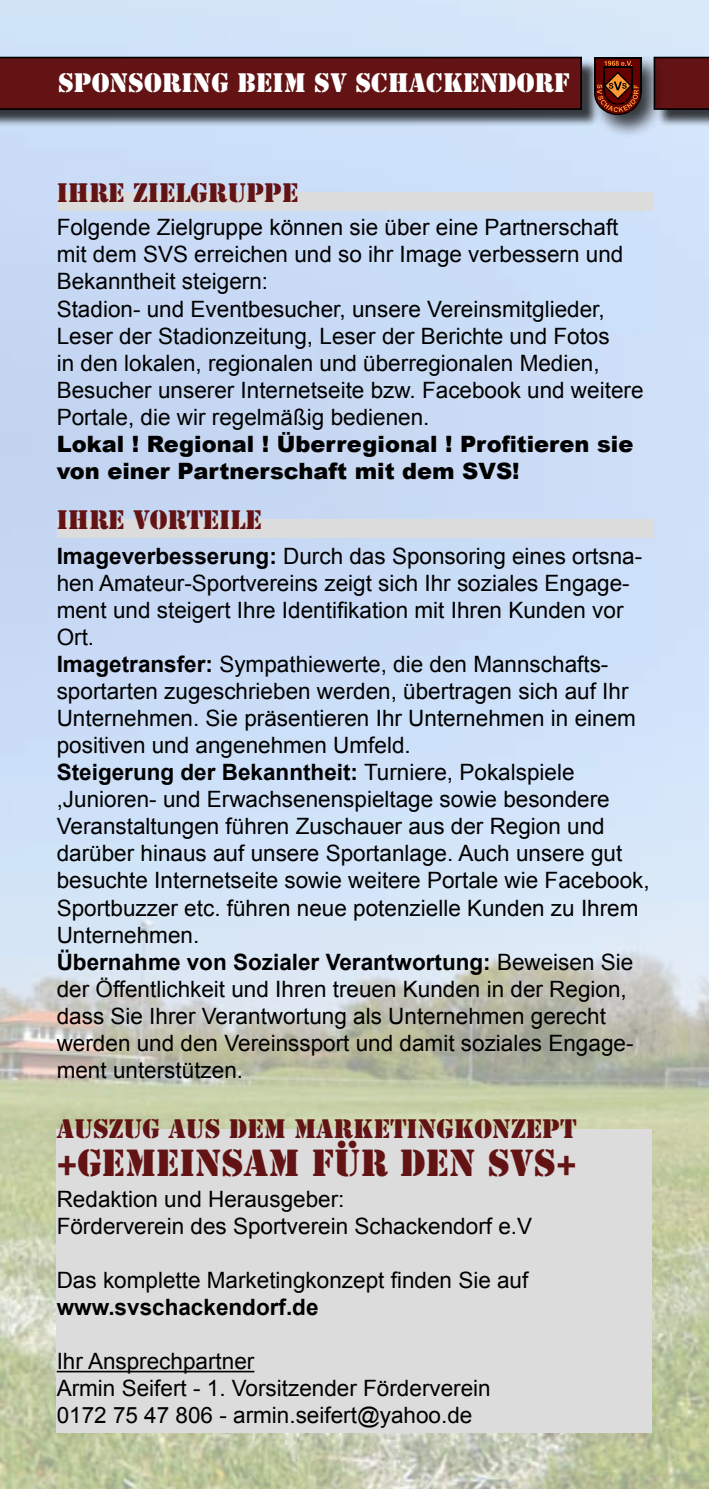
<style>
.page{position:relative;width:709px;height:1489px;background:#fff}
.page>*{position:absolute;margin:0;border:0;box-sizing:border-box;transform-origin:0 0}
.t1{font:35.25px "Stencil Std";color:#631314}
.t2{font:25px "Stencil Std";color:#631314}
.t3{font:25px "Stencil Std";color:#fff}
.t4{font:22.5px/27px "Arial";color:#000}
.t5{font:900 22.5px/27px "Arial";color:#000}
.t6{font:700 22.5px "Arial";color:#000}
.s1{font-weight:700}
</style>
<div class="page">
<img style="left:0;top:449px;width:709px;height:1039px">
<div style="left:57px;top:192px;width:596px;height:19px;background:#dcdcdc"></div>
<div style="left:57px;top:519px;width:596px;height:19px;background:#dcdcdc"></div>
<div style="left:57px;top:1128px;width:595px;height:303px;background:#dcdcdc"></div>
<hr style="left:57px;top:1370px;width:197px;height:2px;background:#000">
<div style="left:0;top:59px;width:599px;height:68px;background:#000;opacity:.75"></div>
<svg style="left:0;top:57px;width:582px;height:53px"></svg>
<div style="left:655px;top:59px;width:54px;height:68px;background:#000;opacity:.75"></div>
<svg style="left:664px;top:57px;width:45px;height:53px"></svg>
<div style="left:590px;top:53px;width:74px;height:84px;background:#000;opacity:.75"></div>
<div style="left:594px;top:58px;width:47px;height:36px;background:#600"></div>
<hr style="left:594px;top:57px;width:47px;height:1px;background:#000">
<hr style="left:594px;top:58px;width:1px;height:35px;background:#000">
<hr style="left:640px;top:58px;width:1px;height:35px;background:#000">
<svg style="left:594px;top:61px;width:47px;height:54px"></svg>
<p class="t3" style="left:58px;top:67px;width:513px">SPONSORING BEIM SV SCHACKENDORF</p>
<p class="t2" style="left:57px;top:176px;width:243px">IHRE ZIELGRUPPE</p>
<p class="t4" style="left:57px;top:214px;width:588px">Folgende Zielgruppe können sie über eine Partnerschaft mit dem SVS erreichen und so ihr Image verbessern und Bekanntheit steigern:<br>Stadion- und Eventbesucher, unsere Vereinsmitglieder, Leser der Stadionzeitung, Leser der Berichte und Fotos<br>in den lokalen, regionalen und überregionalen Medien, Besucher unserer Internetseite bzw. Facebook und weitere Portale, die wir regelmäßig bedienen.</p>
<p class="t5" style="left:57px;top:429px;width:578px">Lokal ! Regional ! Überregional ! Profitieren sie von einer Partnerschaft mit dem SVS!</p>
<p class="t2" style="left:57px;top:503px;width:207px">IHRE VORTEILE</p>
<p class="t4" style="left:57px;top:543px;width:594px"><span class="s1">Imageverbesserung:</span> Durch das Sponsoring eines ortsna&shy;hen Amateur-Sportvereins zeigt sich Ihr soziales Engage&shy;ment und steigert Ihre Identifikation mit Ihren Kunden vor Ort.<br><span class="s1">Imagetransfer:</span> Sympathiewerte, die den Mannschafts&shy;sportarten zugeschrieben werden, übertragen sich auf Ihr Unternehmen. Sie präsentieren Ihr Unternehmen in einem positiven und angenehmen Umfeld.<br><span class="s1">Steigerung der Bekanntheit:</span> Turniere, Pokalspiele ,Junioren- und Erwachsenenspieltage sowie besondere Veranstaltungen führen Zuschauer aus der Region und darüber hinaus auf unsere Sportanlage. Auch unsere gut besuchte Internetseite sowie weitere Portale wie Facebook, Sportbuzzer etc. führen neue potenzielle Kunden zu Ihrem Unternehmen.<br><span class="s1">Übernahme von Sozialer Verantwortung:</span> Beweisen Sie der Öffentlichkeit und Ihren treuen Kunden in der Region, dass Sie Ihrer Verantwortung als Unternehmen gerecht werden und den Vereinssport und damit soziales Engage&shy;ment unterstützen.</p>
<p class="t2" style="left:57px;top:1112px;width:521px">AUSZUG AUS DEM MARKETINGKONZEPT</p>
<h1 class="t1" style="left:57px;top:1140px;width:521px">+GEMEINSAM FÜR DEN SVS+</h1>
<p class="t4" style="left:57px;top:1185px;width:477px">Redaktion und Herausgeber:<br>Förderverein des Sportverein Schackendorf e.V</p>
<p class="t4" style="left:57px;top:1266px;width:473px">Das komplette Marketingkonzept finden Sie auf</p>
<p class="t6" style="left:57px;top:1292px;width:263px">www.svschackendorf.de</p>
<p class="t4" style="left:57px;top:1347px;width:435px">Ihr Ansprechpartner<br>Armin Seifert - 1. Vorsitzender Förderverein<br>0172 75 47 806 - armin.seifert@yahoo.de</p>
</div>
